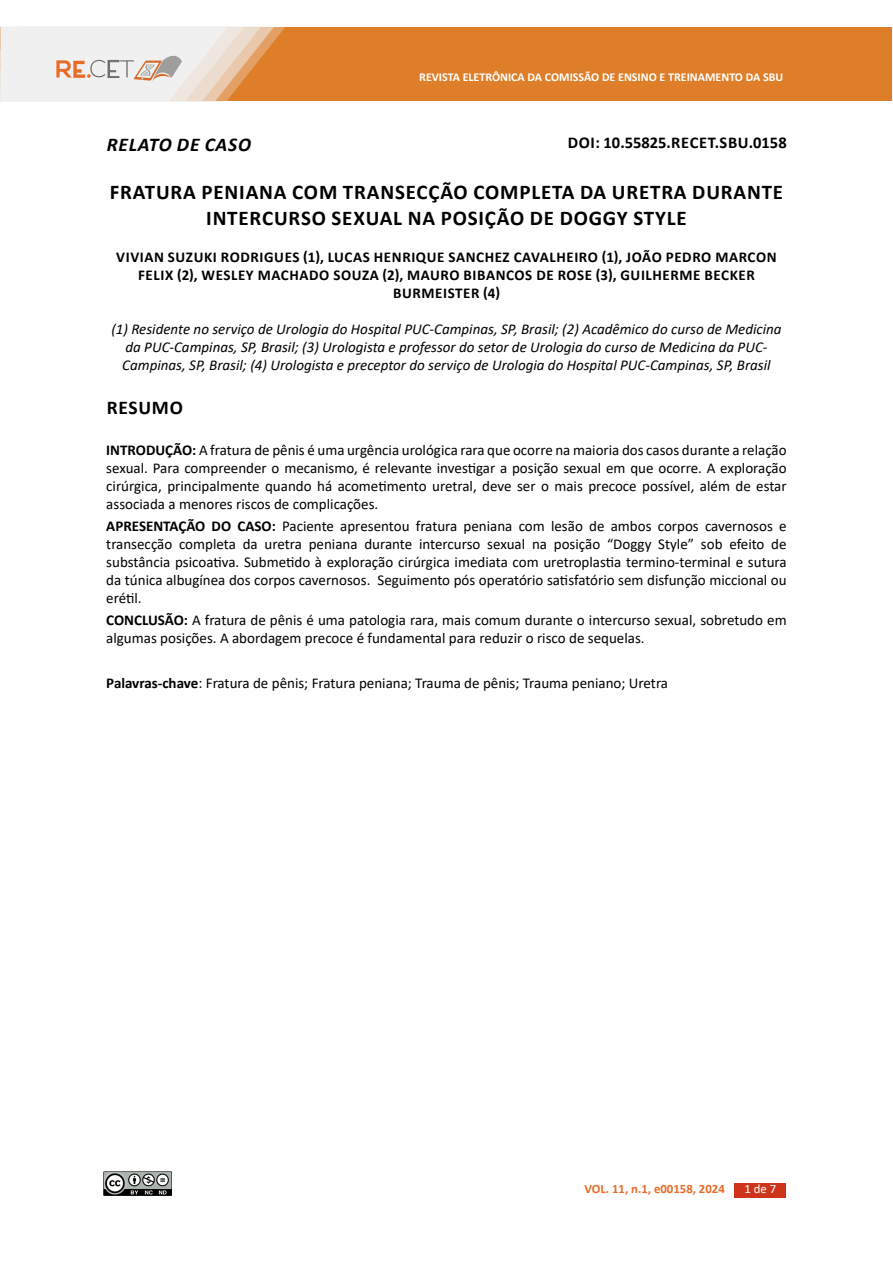
<style>
.page{position:relative;width:893px;height:1263px;background:#fff}
.page>*{position:absolute;margin:0;border:0;box-sizing:border-box;transform-origin:0 0}
.t1{font:700 21px/25.2px "Calibri";letter-spacing:.04em;color:#000;text-align:center}
.t2{font:italic 700 19.5px "Calibri";letter-spacing:.04em;color:#000}
.t3{font:700 19.5px "Calibri";letter-spacing:.04em;color:#000}
.t4{font:700 16.5px "Calibri";letter-spacing:.01em;color:#000}
.t5{font:15px/18px "Calibri";color:#000;text-align:justify}
.t6{font:italic 15px/18px "Calibri";color:#000;text-align:center}
.t7{font:700 15px/18px "Calibri";letter-spacing:.04em;color:#000;text-align:center}
.t8{font:700 12.75px "Calibri";color:#e86b26}
.t9{font:12.75px "Calibri";color:#fff}
.t10{font:700 12px "Calibri";color:#fff}
.s1{font-weight:700}
</style>
<div class="page">
<img style="left:103px;top:1171px;width:68px;height:25px">
<div style="left:734px;top:1183px;width:52px;height:14px;background:#cd341a"></div>
<div style="left:1px;top:28px;width:891px;height:73px;background:#de7e29"></div>
<svg style="left:0;top:27px;width:285px;height:74px;background:#ead9cb"></svg>
<p class="t10" style="left:419px;top:69px;width:366px">REVISTA ELETRÔNICA DA COMISSÃO DE ENSINO E TREINAMENTO DA SBU</p>
<p class="t4" style="left:568px;top:131px;width:220px">DOI: 10.55825.RECET.SBU.0158</p>
<h2 class="t2" style="left:107px;top:130px;width:146px">RELATO DE CASO</h2>
<h1 class="t1" style="left:110px;top:179px;width:675px">FRATURA PENIANA COM TRANSECÇÃO COMPLETA DA URETRA DURANTE<br>INTERCURSO SEXUAL NA POSIÇÃO DE DOGGY STYLE</h1>
<p class="t7" style="left:116px;top:248px;width:662px">VIVIAN SUZUKI RODRIGUES (1), LUCAS HENRIQUE SANCHEZ CAVALHEIRO (1), JOÃO PEDRO MARCON<br>FELIX (2), WESLEY MACHADO SOUZA (2), MAURO BIBANCOS DE ROSE (3), GUILHERME BECKER<br>BURMEISTER (4)</p>
<p class="t6" style="left:111px;top:320px;width:672px">(1) Residente no serviço de Urologia do Hospital PUC-Campinas, SP, Brasil; (2) Acadêmico do curso de Medicina da PUC-Campinas, SP, Brasil; (3) Urologista e professor do setor de Urologia do curso de Medicina da PUC-<br>Campinas, SP, Brasil; (4) Urologista e preceptor do serviço de Urologia do Hospital PUC-Campinas, SP, Brasil</p>
<h2 class="t3" style="left:107px;top:393px;width:78px">RESUMO</h2>
<p class="t5" style="left:106px;top:441px;width:682px"><span class="s1">INTRODUÇÃO:</span> A fratura de pênis é uma urgência urológica rara que ocorre na maioria dos casos durante a relação sexual. Para compreender o mecanismo, é relevante investigar a posição sexual em que ocorre. A exploração cirúrgica, principalmente quando há acometimento uretral, deve ser o mais precoce possível, além de estar associada a menores riscos de complicações.</p>
<p class="t5" style="left:106px;top:517px;width:682px"><span class="s1">APRESENTAÇÃO DO CASO:</span> Paciente apresentou fratura peniana com lesão de ambos corpos cavernosos e transecção completa da uretra peniana durante intercurso sexual na posição “Doggy Style” sob efeito de substância psicoativa. Submetido à exploração cirúrgica imediata com uretroplastia termino-terminal e sutura da túnica albugínea dos corpos cavernosos. Seguimento pós operatório satisfatório sem disfunção miccional ou erétil.</p>
<p class="t5" style="left:106px;top:611px;width:682px"><span class="s1">CONCLUSÃO:</span> A fratura de pênis é uma patologia rara, mais comum durante o intercurso sexual, sobretudo em algumas posições. A abordagem precoce é fundamental para reduzir o risco de sequelas.</p>
<p class="t5" style="left:106px;top:674px;width:563px"><span class="s1">Palavras-chave</span>: Fratura de pênis; Fratura peniana; Trauma de pênis; Trauma peniano; Uretra</p>
<p class="t8" style="left:584px;top:1180px;width:142px">VOL. 11, n.1, e00158, 2024</p>
<p class="t9" style="left:744px;top:1180px;width:33px">1 de 7</p>
</div>
